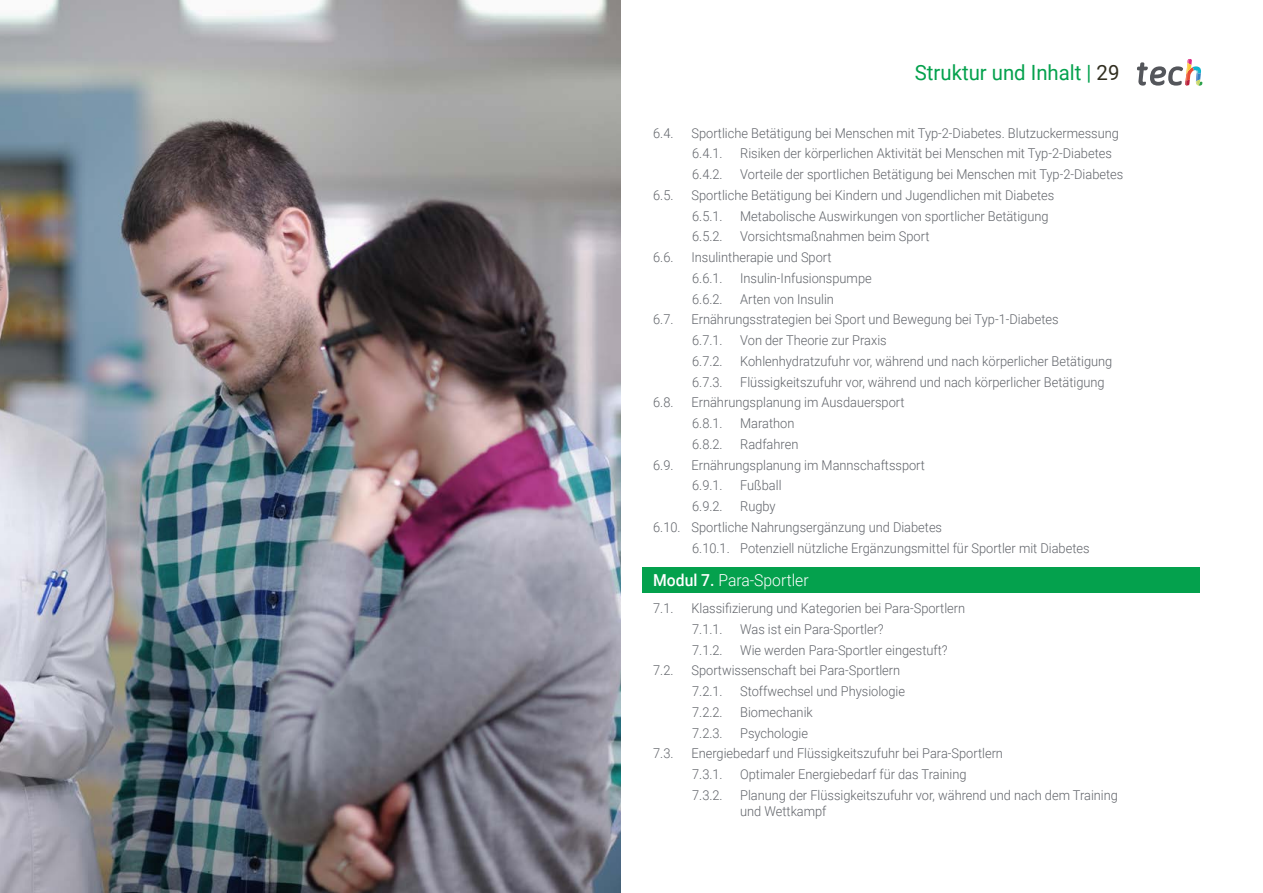
<style>
.page{position:relative;width:1263px;height:893px;background:#fff}
.page>*{position:absolute;margin:0;border:0;box-sizing:border-box;transform-origin:0 0}
.t1{font:21px "Roboto";color:#04a14d}
.t2{font:300 16.5px "Roboto";color:#fff;scale:.95 1}
.t3{font:300 13.5px/20.7px "Roboto";color:#61646a;scale:.95 1}
.s1{color:#01a14c}
.s2{color:#312e20}
.s3{font-weight:500}
</style>
<div class="page">
<img style="left:0;top:0;width:621px;height:893px">
<div style="left:642px;top:567px;width:557px;height:25px;background:#04a14d"></div>
<svg style="left:1137px;top:59px;width:65px;height:27px"></svg>
<h1 class="t1" style="left:915px;top:57px;width:206px">Struktur und Inhalt <span class="s1">|</span> <span class="s2">29</span></h1>
<p class="t3" style="left:653px;top:122px;width:23px">6.4.</p>
<p class="t3" style="left:691px;top:122px;width:451px">Sportliche Betätigung bei Menschen mit Typ-2-Diabetes. Blutzuckermessung<br>6.4.1.</p>
<p class="t3" style="left:740px;top:143px;width:393px">Risiken der körperlichen Aktivität bei Menschen mit Typ-2-Diabetes</p>
<p class="t3" style="left:692px;top:164px;width:34px">6.4.2.</p>
<p class="t3" style="left:740px;top:164px;width:405px">Vorteile der sportlichen Betätigung bei Menschen mit Typ-2-Diabetes</p>
<p class="t3" style="left:653px;top:184px;width:23px">6.5.</p>
<p class="t3" style="left:691px;top:184px;width:383px">Sportliche Betätigung bei Kindern und Jugendlichen mit Diabetes<br>6.5.1.</p>
<p class="t3" style="left:740px;top:205px;width:326px">Metabolische Auswirkungen von sportlicher Betätigung</p>
<p class="t3" style="left:692px;top:226px;width:34px">6.5.2.</p>
<p class="t3" style="left:740px;top:226px;width:201px">Vorsichtsmaßnahmen beim Sport</p>
<p class="t3" style="left:653px;top:247px;width:23px">6.6.</p>
<p class="t3" style="left:691px;top:247px;width:149px">Insulintherapie und Sport<br>6.6.1.</p>
<p class="t3" style="left:740px;top:267px;width:140px">Insulin-Infusionspumpe</p>
<p class="t3" style="left:692px;top:288px;width:34px">6.6.2.</p>
<p class="t3" style="left:740px;top:288px;width:100px">Arten von Insulin</p>
<p class="t3" style="left:653px;top:309px;width:23px">6.7.</p>
<p class="t3" style="left:691px;top:309px;width:388px">Ernährungsstrategien bei Sport und Bewegung bei Typ-1-Diabetes<br>6.7.1.</p>
<p class="t3" style="left:740px;top:330px;width:156px">Von der Theorie zur Praxis</p>
<p class="t3" style="left:692px;top:350px;width:34px">6.7.2.</p>
<p class="t3" style="left:740px;top:350px;width:393px">Kohlenhydratzufuhr vor, während und nach körperlicher Betätigung</p>
<p class="t3" style="left:692px;top:371px;width:34px">6.7.3.</p>
<p class="t3" style="left:740px;top:371px;width:385px">Flüssigkeitszufuhr vor, während und nach körperlicher Betätigung</p>
<p class="t3" style="left:653px;top:392px;width:23px">6.8.</p>
<p class="t3" style="left:691px;top:392px;width:226px">Ernährungsplanung im Ausdauersport<br>6.8.1.</p>
<p class="t3" style="left:740px;top:413px;width:59px">Marathon</p>
<p class="t3" style="left:692px;top:433px;width:34px">6.8.2.</p>
<p class="t3" style="left:740px;top:433px;width:63px">Radfahren</p>
<p class="t3" style="left:653px;top:454px;width:23px">6.9.</p>
<p class="t3" style="left:691px;top:454px;width:247px">Ernährungsplanung im Mannschaftssport<br>6.9.1.</p>
<p class="t3" style="left:740px;top:475px;width:45px">Fußball</p>
<p class="t3" style="left:692px;top:496px;width:34px">6.9.2.</p>
<p class="t3" style="left:740px;top:496px;width:39px">Rugby</p>
<p class="t3" style="left:653px;top:516px;width:306px">6.10. Sportliche Nahrungsergänzung und Diabetes</p>
<p class="t3" style="left:692px;top:537px;width:420px">6.10.1. Potenziell nützliche Ergänzungsmittel für Sportler mit Diabetes</p>
<p class="t2" style="left:653px;top:568px;width:165px"><span class="s3">Modul 7.</span> Para-Sportler</p>
<p class="t3" style="left:653px;top:597px;width:23px">7.1.</p>
<p class="t3" style="left:691px;top:597px;width:290px">Klassifizierung und Kategorien bei Para-Sportlern<br>7.1.1.</p>
<p class="t3" style="left:740px;top:618px;width:153px">Was ist ein Para-Sportler?</p>
<p class="t3" style="left:692px;top:639px;width:34px">7.1.2.</p>
<p class="t3" style="left:740px;top:639px;width:220px">Wie werden Para-Sportler eingestuft?</p>
<p class="t3" style="left:653px;top:660px;width:23px">7.2.</p>
<p class="t3" style="left:691px;top:660px;width:221px">Sportwissenschaft bei Para-Sportlern<br>7.2.1.</p>
<p class="t3" style="left:740px;top:680px;width:175px">Stoffwechsel und Physiologie</p>
<p class="t3" style="left:692px;top:701px;width:34px">7.2.2.</p>
<p class="t3" style="left:740px;top:701px;width:78px">Biomechanik</p>
<p class="t3" style="left:692px;top:722px;width:34px">7.2.3.</p>
<p class="t3" style="left:740px;top:722px;width:73px">Psychologie</p>
<p class="t3" style="left:653px;top:743px;width:23px">7.3.</p>
<p class="t3" style="left:691px;top:743px;width:329px">Energiebedarf und Flüssigkeitszufuhr bei Para-Sportlern<br>7.3.1.</p>
<p class="t3" style="left:740px;top:763px;width:240px">Optimaler Energiebedarf für das Training</p>
<p class="t3" style="left:692px;top:784px;width:34px">7.3.2.</p>
<p class="t3" style="left:740px;top:786px;width:399px;line-height:16.5px">Planung der Flüssigkeitszufuhr vor, während und nach dem Training und Wettkampf</p>
</div>
